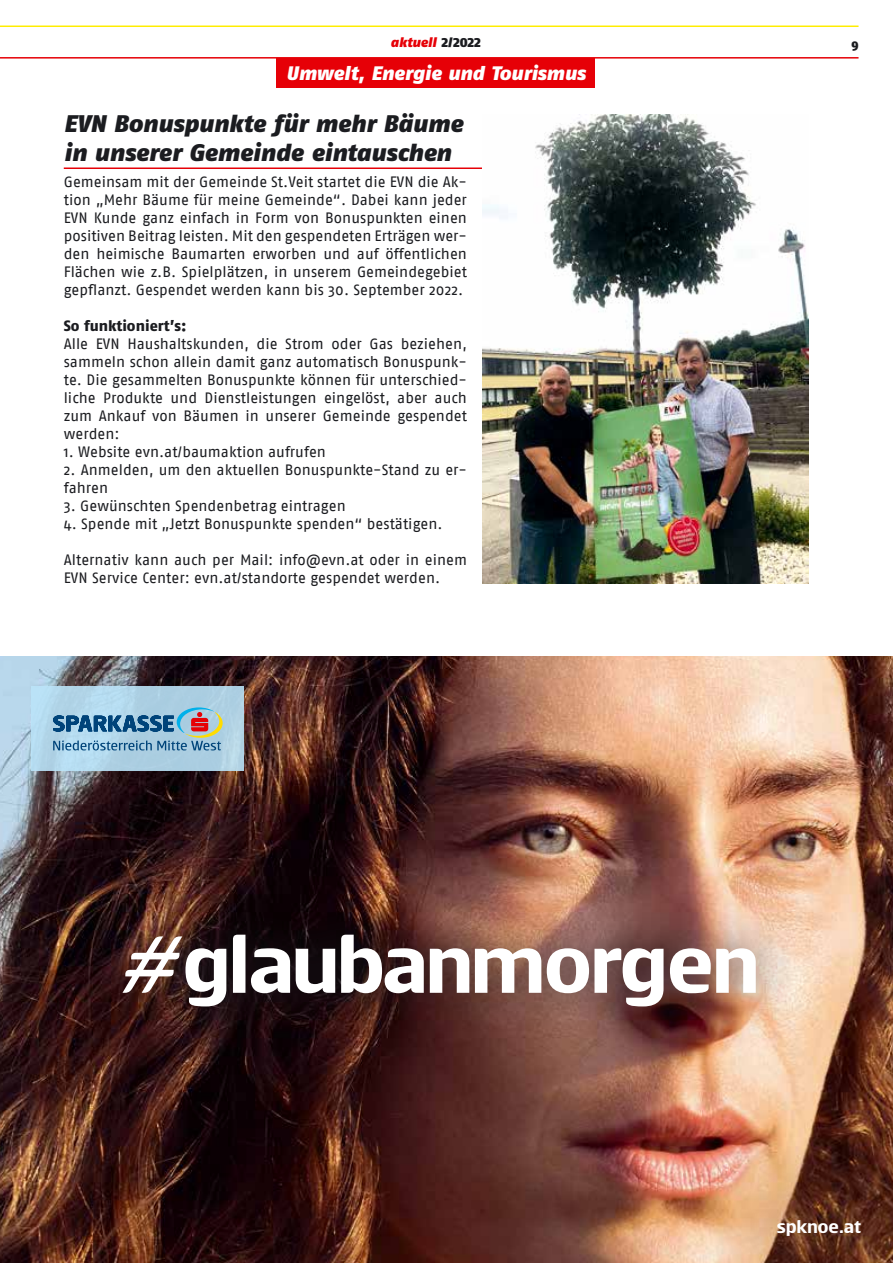
<style>
.page{position:relative;width:893px;height:1263px;background:#fff}
.page>*{position:absolute;margin:0;border:0;box-sizing:border-box;transform-origin:0 0}
.t1{font:700 88.05px "Erste";letter-spacing:-.035em;color:#fff;scale:1.04 1}
.t2{font:italic 900 24px/28.8px "Fago No";color:#1b1c20}
.t3{font:italic 900 19.5px "Fago No";color:#fff}
.t4{font:700 19.5px "Erste";letter-spacing:-.01em;color:#fff;scale:1.04 1}
.t5{font:15px/18px "Fago No";color:#1b1c20;text-align:justify}
.t6{font:800 15px "Fago No Lf";color:#1b1c20}
.t7{font:italic 900 13.5px "Fago No";color:#e60007}
.t8{font:900 13.5px "Fago Co";color:#1b1c20}
.s1{font-family:"Fago No Lf";font-style:normal;color:#1b1c20}
</style>
<div class="page">
<hr style="left:0;top:26px;width:858px;height:1px;background:#ffed00">
<hr style="left:0;top:57px;width:858px;height:2px;background:#e60007">
<div style="left:276px;top:58px;width:319px;height:30px;background:#e60007"></div>
<hr style="left:64px;top:167px;width:539px;height:2px;background:#e60007">
<img style="left:483px;top:115px;width:326px;height:468px">
<img style="left:0;top:656px;width:893px;height:607px">
<div style="left:690px;top:1132px;width:203px;height:131px;background:#1b1c20;opacity:.75"></div>
<div style="left:84px;top:894px;width:716px;height:153px;background:#1b1c20;opacity:.75"></div>
<div style="left:32px;top:687px;width:212px;height:84px;background:linear-gradient(to right,#b4daef,#abccdf)"></div>
<svg style="left:53px;top:707px;width:170px;height:43px"></svg>
<p class="t7" style="left:390px;top:34px;width:92px">aktuell <span class="s1">2/2022</span></p>
<p class="t8" style="left:851px;top:36px;width:9px">9</p>
<h3 class="t3" style="left:286px;top:61px;width:301px">Umwelt, Energie und Tourismus</h3>
<h2 class="t2" style="left:64px;top:109px;width:401px">EVN Bonuspunkte für mehr Bäume in unserer Gemeinde eintauschen</h2>
<p class="t5" style="left:64px;top:173px;width:405px">Gemeinsam mit der Gemeinde St.Veit startet die EVN die Ak&shy;tion „Mehr Bäume für meine Gemeinde“. Dabei kann jeder EVN Kunde ganz einfach in Form von Bonuspunkten einen positiven Beitrag leisten. Mit den gespendeten Erträgen wer&shy;den heimische Baumarten erworben und auf öffentlichen Flächen wie z.B. Spielplätzen, in unserem Gemeindegebiet gepflanzt. Gespendet werden kann bis 30. September 2022.</p>
<p class="t6" style="left:64px;top:317px;width:124px">So funktioniert’s:</p>
<p class="t5" style="left:64px;top:335px;width:405px">Alle EVN Haushaltskunden, die Strom oder Gas beziehen, sammeln schon allein damit ganz automatisch Bonuspunk&shy;te. Die gesammelten Bonuspunkte können für unterschied&shy;liche Produkte und Dienstleistungen eingelöst, aber auch zum Ankauf von Bäumen in unserer Gemeinde gespendet werden:</p>
<p class="t5" style="left:64px;top:443px;width:264px">1. Website evn.at/baumaktion aufrufen</p>
<p class="t5" style="left:64px;top:461px;width:405px">2. Anmelden, um den aktuellen Bonuspunkte-Stand zu er&shy;fahren</p>
<p class="t5" style="left:64px;top:497px;width:283px">3. Gewünschten Spendenbetrag eintragen</p>
<p class="t5" style="left:64px;top:515px;width:380px">4. Spende mit „Jetzt Bonuspunkte spenden“ bestätigen.</p>
<p class="t5" style="left:64px;top:551px;width:405px">Alternativ kann auch per Mail: info@evn.at oder in einem<br>EVN Service Center: evn.at/standorte gespendet werden.</p>
<h1 class="t1" style="left:121px;top:920px;width:617px">#glaubanmorgen</h1>
<h3 class="t4" style="left:776px;top:1216px;width:83px">spknoe.at</h3>
</div>
